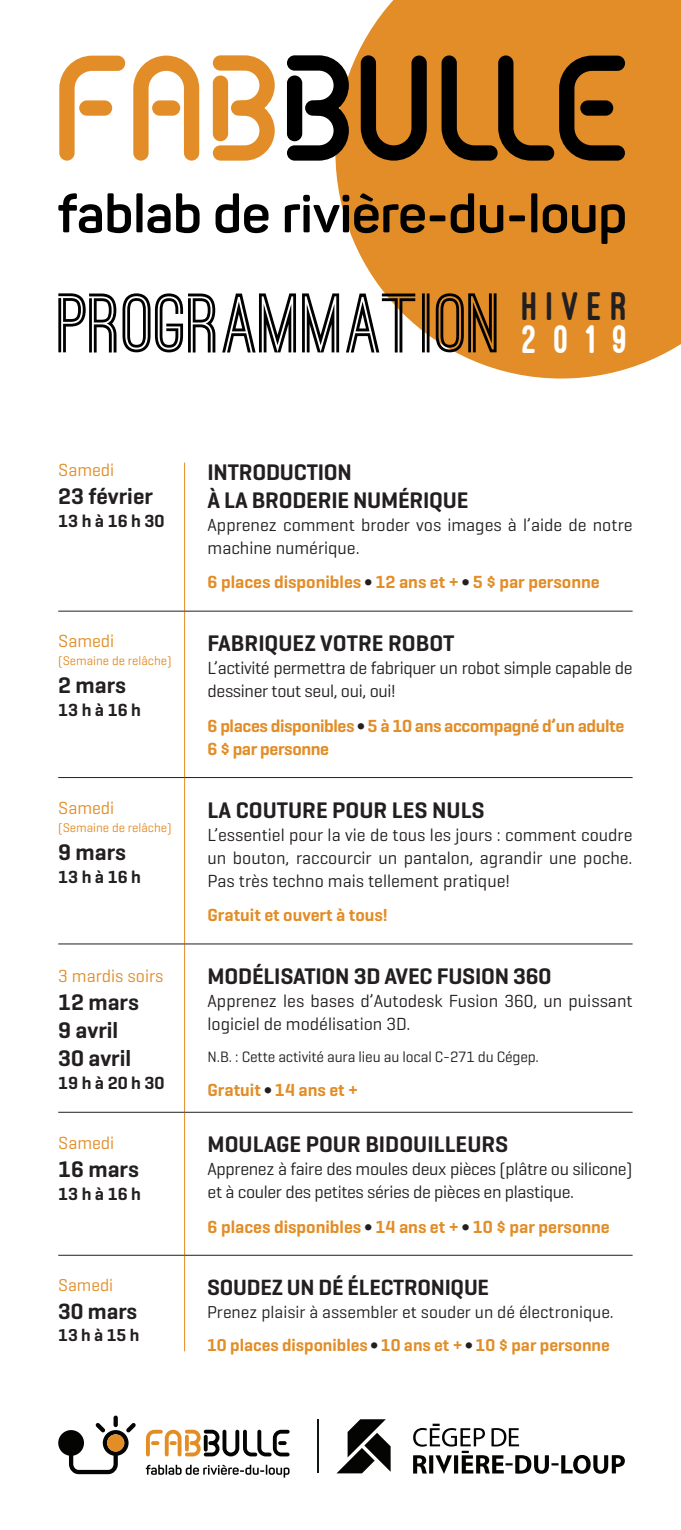
<style>
.page{position:relative;width:681px;height:1530px;background:#fff}
.page>*{position:absolute;margin:0;border:0;box-sizing:border-box;transform-origin:0 0}
.t1{font:700 80px "Ostrich Sans";color:#000}
.t2{font:800 41.25px "Ostrich Sans";letter-spacing:.205em;color:#231f20}
.t3{font:800 41.25px "Ostrich Sans";color:#fff}
.t4{font:600 23px/28px "Geogrotesque";color:#231f20}
.t5{font:600 22.5px "Geogrotesque";letter-spacing:-.01em;color:#231f20}
.t6{font:17.75px/23px "Geogrotesque";letter-spacing:-.005em;color:#231f20}
.t7{font:600 17.75px "Geogrotesque";color:#e28d27}
.t8{font:600 17.75px "Geogrotesque";letter-spacing:-.02em;color:#e28d27}
.t9{font:600 17.75px "Geogrotesque";color:#231f20}
.t10{font:17.75px "Geogrotesque";color:#e28d27}
.t11{font:17.5px "Geogrotesque";color:#231f20}
.t12{font:600 17.5px "Geogrotesque";color:#e28d27}
.t13{font:600 17.5px "Geogrotesque";color:#231f20}
.t14{font:17.5px "Geogrotesque";color:#e28d27}
.t15{font:15.25px "Geogrotesque";letter-spacing:-.01em;color:#231f20}
.t16{font:12.75px "Geogrotesque";color:#e28d27}
.s1{color:#231f20}
</style>
<div class="page">
<svg style="left:335px;top:0;width:345px;height:379px;fill:#e28d27"></svg>
<svg style="left:58px;top:193px;width:73px;height:40px"></svg>
<div style="left:136px;top:193px;width:6px;height:39px;background:#000;border-radius:2px"></div>
<svg style="left:147px;top:204px;width:23px;height:29px"></svg>
<svg style="left:176px;top:193px;width:23px;height:40px"></svg>
<svg style="left:215px;top:193px;width:53px;height:40px"></svg>
<svg style="left:285px;top:204px;width:15px;height:28px"></svg>
<div style="left:303px;top:195px;width:7px;height:7px;background:#000;border-radius:3px"></div>
<div style="left:303px;top:205px;width:6px;height:27px;background:#000;border-radius:2px"></div>
<svg style="left:313px;top:205px;width:27px;height:27px"></svg>
<div style="left:343px;top:205px;width:6px;height:27px;background:#000;border-radius:2px"></div>
<div style="left:342px;top:195px;width:7px;height:7px;background:#000;border-radius:3px"></div>
<svg style="left:354px;top:193px;width:70px;height:40px;background:#865317"></svg>
<div style="left:429px;top:215px;width:16px;height:6px;background:#000;border-radius:2px"></div>
<svg style="left:450px;top:193px;width:53px;height:40px;background:#845216"></svg>
<div style="left:509px;top:215px;width:15px;height:6px;background:#000;border-radius:2px"></div>
<div style="left:531px;top:193px;width:6px;height:39px;background:#000;border-radius:2px"></div>
<svg style="left:542px;top:204px;width:53px;height:29px;background:#6e4413"></svg>
<svg style="left:601px;top:204px;width:23px;height:40px"></svg>
<svg style="left:360px;top:55px;width:66px;height:106px;background:#764a14"></svg>
<svg style="left:59px;top:56px;width:66px;height:105px"></svg>
<div style="left:79px;top:100px;width:33px;height:16px;background:#e28d27;border-radius:8px"></div>
<svg style="left:441px;top:55px;width:183px;height:106px;background:#8d5818"></svg>
<svg style="left:287px;top:55px;width:62px;height:106px"></svg>
<svg style="left:213px;top:55px;width:61px;height:106px"></svg>
<svg style="left:133px;top:56px;width:66px;height:105px"></svg>
<div style="left:152px;top:100px;width:28px;height:16px;background:#e28d27;border-radius:8px"></div>
<div style="left:113px;top:1416px;width:5px;height:11px;background:#040503;border-radius:2px"></div>
<svg style="left:58px;top:1423px;width:78px;height:51px"></svg>
<svg style="left:146px;top:1465px;width:143px;height:13px"></svg>
<svg style="left:146px;top:1430px;width:143px;height:26px"></svg>
<svg style="left:337px;top:1419px;width:53px;height:54px"></svg>
<svg style="left:413px;top:1424px;width:211px;height:50px"></svg>
<hr style="left:317px;top:1419px;width:2px;height:54px;background:#0f1516">
<hr style="left:184px;top:463px;width:1px;height:148px;background:#e28d27">
<hr style="left:184px;top:611px;width:1px;height:166px;background:#e28d27">
<hr style="left:184px;top:778px;width:1px;height:166px;background:#e28d27">
<hr style="left:184px;top:944px;width:1px;height:168px;background:#e28d27">
<hr style="left:184px;top:1113px;width:1px;height:142px;background:#e28d27">
<hr style="left:184px;top:1256px;width:1px;height:95px;background:#e28d27">
<hr style="left:58px;top:611px;width:126px;height:1px;background:#231f20">
<hr style="left:184px;top:611px;width:448px;height:1px;background:#231f20">
<hr style="left:58px;top:777px;width:126px;height:1px;background:#231f20">
<hr style="left:184px;top:777px;width:448px;height:1px;background:#231f20">
<hr style="left:58px;top:944px;width:126px;height:1px;background:#231f20">
<hr style="left:184px;top:944px;width:448px;height:1px;background:#231f20">
<hr style="left:58px;top:1112px;width:126px;height:1px;background:#231f20">
<hr style="left:184px;top:1112px;width:448px;height:1px;background:#231f20">
<hr style="left:58px;top:1255px;width:126px;height:1px;background:#231f20">
<hr style="left:184px;top:1255px;width:448px;height:1px;background:#231f20">
<p class="t1" style="left:58px;top:293px;width:445px">PROGRAMMATION</p>
<p class="t2" style="left:522px;top:285px;width:107px">HIVER</p>
<p class="t3" style="left:522px;top:317px;width:107px">2019</p>
<p class="t10" style="left:58px;top:459px;width:58px">Samedi</p>
<p class="t4" style="left:58px;top:482px;width:96px">23 février</p>
<p class="t9" style="left:58px;top:510px;width:108px">13 h à 16 h 30</p>
<p class="t4" style="left:207px;top:458px;width:262px">INTRODUCTION<br>À LA BRODERIE NUMÉRIQUE</p>
<p class="t6" style="left:207px;top:513px;width:426px">Apprenez comment broder vos images à l’aide de notre machine numérique.</p>
<p class="t7" style="left:207px;top:571px;width:393px">6 places disponibles <span class="s1">∫</span> 12 ans et + <span class="s1">∫</span> 5 $ par personne</p>
<p class="t10" style="left:58px;top:630px;width:58px">Samedi</p>
<p class="t16" style="left:58px;top:653px;width:115px">(Semaine de relâche)</p>
<p class="t4" style="left:58px;top:671px;width:69px">2 mars</p>
<p class="t9" style="left:58px;top:699px;width:84px">13 h à 16 h</p>
<p class="t4" style="left:207px;top:629px;width:248px">FABRIQUEZ VOTRE ROBOT</p>
<p class="t6" style="left:207px;top:656px;width:426px">L’activité permettra de fabriquer un robot simple capable de dessiner tout seul, oui, oui!</p>
<p class="t8" style="left:207px;top:715px;width:418px">6 places disponibles <span class="s1">∫</span> 5 à 10 ans accompagné d’un adulte</p>
<p class="t8" style="left:207px;top:737px;width:123px">6 $ par personne</p>
<p class="t10" style="left:58px;top:797px;width:58px">Samedi</p>
<p class="t16" style="left:58px;top:819px;width:115px">(Semaine de relâche)</p>
<p class="t4" style="left:58px;top:838px;width:69px">9 mars</p>
<p class="t9" style="left:58px;top:866px;width:84px">13 h à 16 h</p>
<p class="t4" style="left:207px;top:796px;width:278px">LA COUTURE POUR LES NULS</p>
<p class="t6" style="left:207px;top:823px;width:426px;text-align:justify">L’essentiel pour la vie de tous les jours : comment coudre un bouton, raccourcir un pantalon, agrandir une poche.<br>Pas très techno mais tellement pratique!</p>
<p class="t7" style="left:207px;top:904px;width:182px">Gratuit et ouvert à tous!</p>
<p class="t10" style="left:58px;top:965px;width:107px">3 mardis soirs</p>
<p class="t4" style="left:58px;top:988px;width:82px">12 mars<br>9 avril</p>
<p class="t4" style="left:58px;top:1044px;width:74px">30 avril</p>
<p class="t9" style="left:58px;top:1072px;width:108px">19 h à 20 h 30</p>
<p class="t4" style="left:207px;top:962px;width:345px">MODÉLISATION 3D AVEC FUSION 360</p>
<p class="t6" style="left:207px;top:989px;width:426px">Apprenez les bases d’Autodesk Fusion 360, un puissant logiciel de modélisation 3D.</p>
<p class="t15" style="left:207px;top:1047px;width:333px">N.B. : Cette activité aura lieu au local C-271 du Cégep.</p>
<p class="t7" style="left:207px;top:1079px;width:152px">Gratuit <span class="s1">∫</span> 14 ans et +</p>
<p class="t10" style="left:58px;top:1132px;width:58px">Samedi</p>
<p class="t4" style="left:58px;top:1155px;width:82px">16 mars</p>
<p class="t9" style="left:58px;top:1183px;width:84px">13 h à 16 h</p>
<p class="t4" style="left:207px;top:1130px;width:302px">MOULAGE POUR BIDOUILLEURS</p>
<p class="t6" style="left:207px;top:1157px;width:426px">Apprenez à faire des moules deux pièces (plâtre ou silicone) et à couler des petites séries de pièces en plastique.</p>
<p class="t7" style="left:207px;top:1216px;width:403px">6 places disponibles <span class="s1">∫</span> 14 ans et + <span class="s1">∫</span> 10 $ par personne</p>
<p class="t14" style="left:58px;top:1274px;width:56px">Samedi</p>
<p class="t5" style="left:58px;top:1297px;width:80px">30 mars</p>
<p class="t13" style="left:58px;top:1324px;width:83px">13 h à 15 h</p>
<p class="t5" style="left:207px;top:1273px;width:283px">SOUDEZ UN DÉ ÉLECTRONIQUE</p>
<p class="t11" style="left:207px;top:1301px;width:408px">Prenez plaisir à assembler et souder un dé électronique.</p>
<p class="t12" style="left:207px;top:1334px;width:404px">10 places disponibles <span class="s1">∫</span> 10 ans et + <span class="s1">∫</span> 10 $ par personne</p>
</div>
